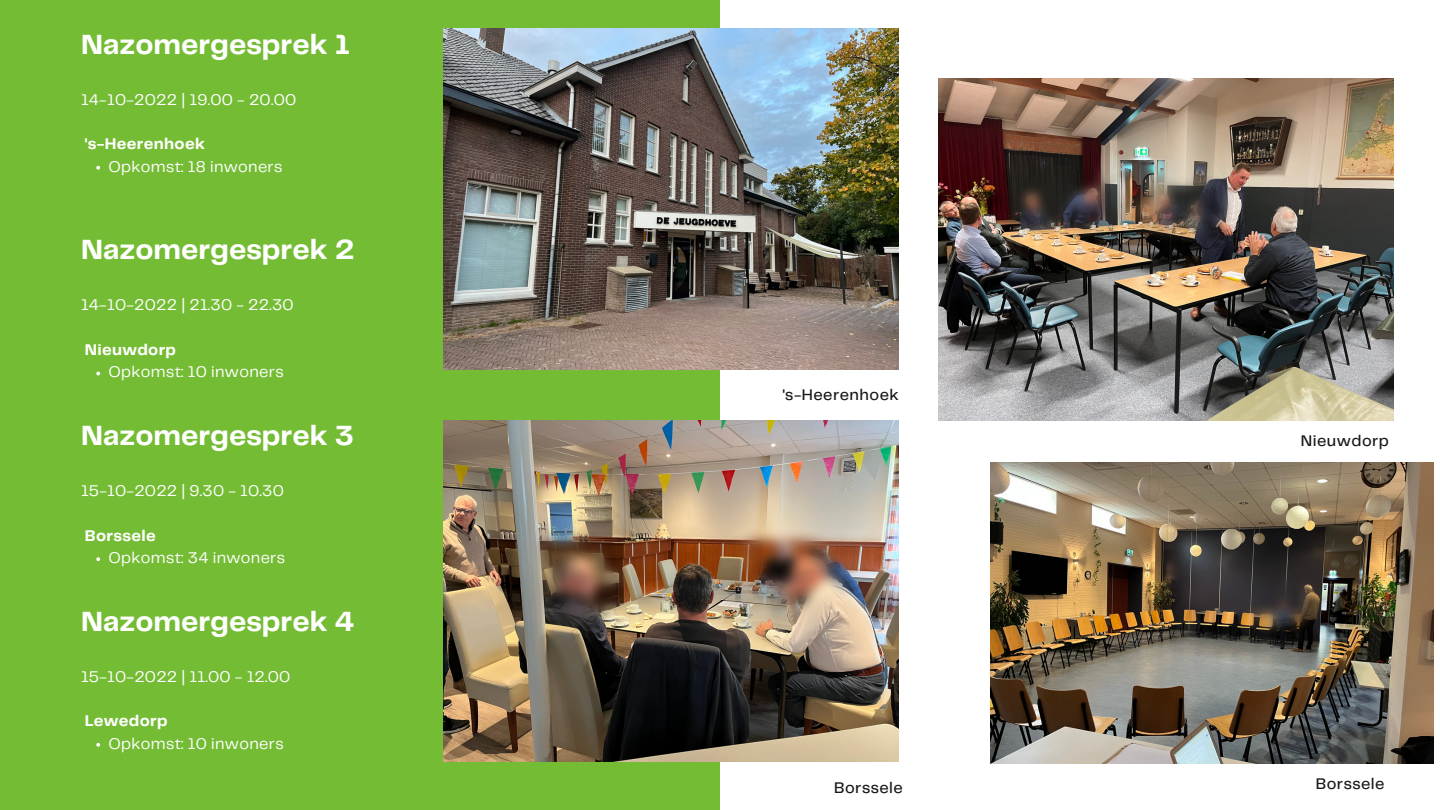
<style>
.page{position:relative;width:1440px;height:810px;background:#74bc34}
.page>*{position:absolute;margin:0;border:0;box-sizing:border-box;transform-origin:0 0}
.t1{font:700 28.9px "Telegraf";color:#fff}
.t2{font:16.1px "Telegraf";letter-spacing:.02em;color:#fff}
.t3{font:700 16.1px "Telegraf";letter-spacing:.02em;color:#fff}
.t4{font:500 16px "Telegraf";letter-spacing:.03em;color:#191919}
</style>
<div class="page">
<div style="left:720px;top:0;width:720px;height:810px;background:#fff"></div>
<img style="left:443px;top:29px;width:456px;height:341px">
<svg style="left:96px;top:166px;width:4px;height:4px"></svg>
<svg style="left:96px;top:372px;width:4px;height:3px"></svg>
<svg style="left:96px;top:557px;width:4px;height:4px"></svg>
<svg style="left:96px;top:743px;width:4px;height:4px"></svg>
<img style="left:939px;top:79px;width:455px;height:341px">
<img style="left:990px;top:463px;width:443px;height:301px">
<img style="left:443px;top:420px;width:456px;height:341px">
<h1 class="t1" style="left:81px;top:32px;width:270px">Nazomergesprek 1</h1>
<p class="t2" style="left:81px;top:92px;width:217px">14-10-2022 | 19.00 - 20.00</p>
<p class="t3" style="left:85px;top:137px;width:121px">'s-Heerenhoek</p>
<p class="t2" style="left:108px;top:159px;width:176px">Opkomst: 18 inwoners</p>
<h1 class="t1" style="left:81px;top:237px;width:275px">Nazomergesprek 2</h1>
<p class="t2" style="left:81px;top:298px;width:214px">14-10-2022 | 21.30 - 22.30</p>
<p class="t3" style="left:85px;top:343px;width:93px">Nieuwdorp</p>
<p class="t2" style="left:108px;top:365px;width:177px">Opkomst: 10 inwoners</p>
<h1 class="t1" style="left:81px;top:423px;width:274px">Nazomergesprek 3</h1>
<p class="t2" style="left:81px;top:484px;width:204px">15-10-2022 | 9.30 - 10.30</p>
<p class="t3" style="left:85px;top:529px;width:72px">Borssele</p>
<p class="t2" style="left:108px;top:551px;width:178px">Opkomst: 34 inwoners</p>
<h1 class="t1" style="left:81px;top:609px;width:275px">Nazomergesprek 4</h1>
<p class="t2" style="left:81px;top:670px;width:211px">15-10-2022 | 11.00 - 12.00</p>
<p class="t3" style="left:85px;top:714px;width:84px">Lewedorp</p>
<p class="t2" style="left:108px;top:736px;width:177px">Opkomst: 10 inwoners</p>
<p class="t4" style="left:783px;top:388px;width:118px">'s-Heerenhoek</p>
<p class="t4" style="left:834px;top:781px;width:70px">Borssele</p>
<p class="t4" style="left:1301px;top:434px;width:90px">Nieuwdorp</p>
<p class="t4" style="left:1316px;top:777px;width:70px">Borssele</p>
</div>
